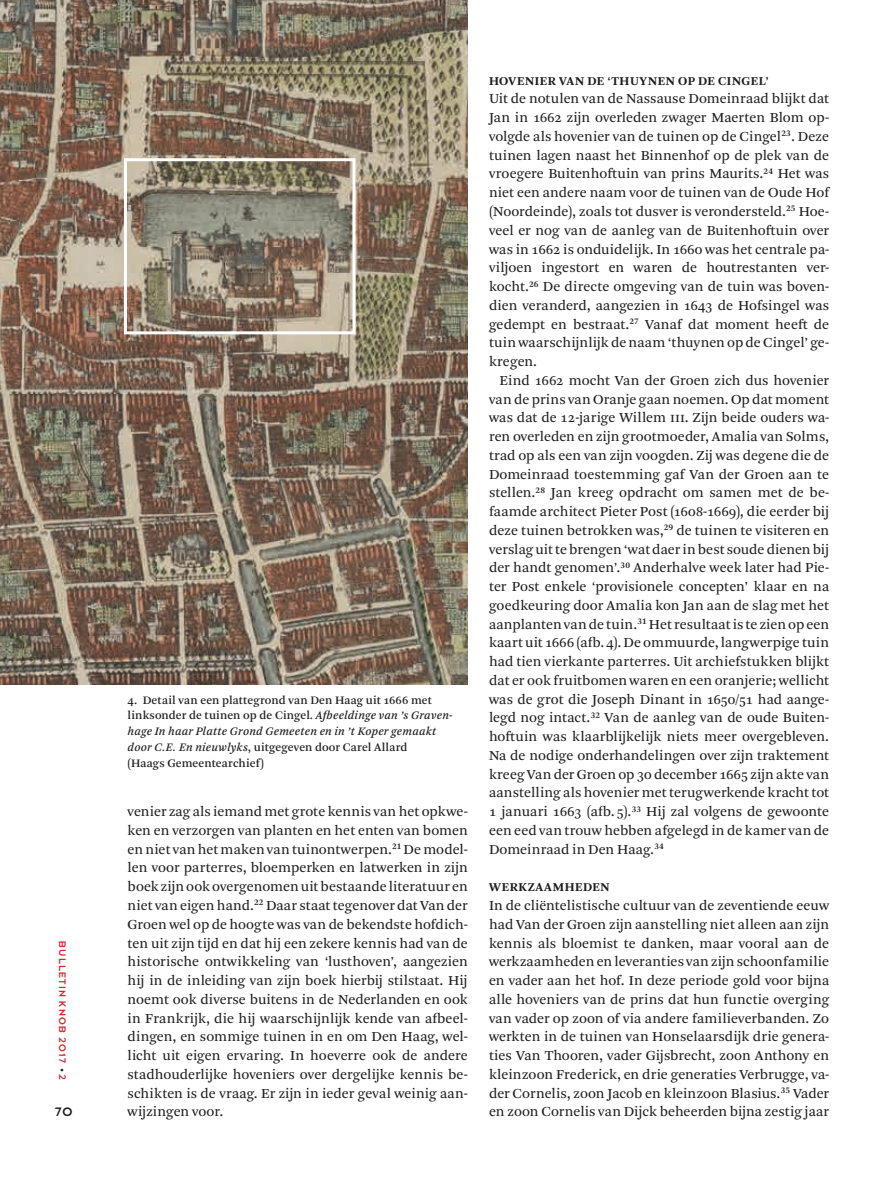
<style>
.page{position:relative;width:893px;height:1191px;background:#fff}
.page>*{position:absolute;margin:0;border:0;box-sizing:border-box;transform-origin:0 0}
.t1{font:14.4px/18.8px "Arnhem Pro Blond";letter-spacing:.005em;color:#1d1d1b;text-align:justify}
.t2{font:13.5px "Dessau Pro";color:#1d1d1b}
.t3{font:700 12.6px "Arnhem Pro";letter-spacing:.045em;color:#1d1d1b}
.t4{font:12px/15.8px "Arnhem Pro";letter-spacing:.01em;color:#1d1d1b}
.t5{font:10.5px "Dessau Pro";letter-spacing:.11em;color:#cf292d}
.s1{font-size:8.25px;color:#1d1d1b}
.s2{font-style:italic}
</style>
<div class="page">
<img style="left:0;top:0;width:468px;height:685px">
<div style="left:124px;top:158px;width:231px;height:176px;border:3px solid #fff"></div>
<p class="t5" style="left:68px;top:941px;width:140px;rotate:90deg">BULLETIN KNOB 2017 <span class="s1">•</span> 2</p>
<p class="t2" style="left:55px;top:1105px;width:19px">70</p>
<p class="t4" style="left:128px;top:692px;width:327px">4. Detail van een plattegrond van Den Haag uit 1666 met linksonder de tuinen op de Cingel. <span class="s2">Afbeeldinge van ’s Graven&shy;hage In haar Platte Grond Gemeeten en in ’t Koper gemaakt door C.E. En nieuwlyks</span>, uitgegeven door Carel Allard<br>(Haags Gemeentearchief)</p>
<p class="t1" style="left:128px;top:802px;width:342px">venier zag als iemand met grote kennis van het opkwe&shy;ken en verzorgen van planten en het enten van bomen en niet van het maken van tuinontwerpen.<sup>21</sup> De model&shy;len voor parterres, bloemperken en latwerken in zijn boek zijn ook overgenomen uit bestaande literatuur en niet van eigen hand.<sup>22</sup> Daar staat tegenover dat Van der Groen wel op de hoogte was van de bekendste hofdich&shy;ten uit zijn tijd en dat hij een zekere kennis had van de historische ontwikkeling van ‘lusthoven’, aangezien hij in de inleiding van zijn boek hierbij stilstaat. Hij noemt ook diverse buitens in de Nederlanden en ook in Frankrijk, die hij waarschijnlijk kende van afbeel&shy;dingen, en sommige tuinen in en om Den Haag, wel&shy;licht uit eigen ervaring. In hoeverre ook de andere stadhouderlijke hoveniers over dergelijke kennis be&shy;schikten is de vraag. Er zijn in ieder geval weinig aan&shy;wijzingen voor.</p>
<p class="t3" style="left:489px;top:73px;width:281px">HOVENIER VAN DE ‘THUYNEN OP DE CINGEL’</p>
<p class="t1" style="left:489px;top:90px;width:342px">Uit de notulen van de Nassause Domeinraad blijkt dat Jan in 1662 zijn overleden zwager Maerten Blom op&shy;volgde als hovenier van de tuinen op de Cingel<sup>23</sup>. Deze tuinen lagen naast het Binnenhof op de plek van de vroegere Buitenhoftuin van prins Maurits.<sup>24</sup> Het was niet een andere naam voor de tuinen van de Oude Hof (Noordeinde), zoals tot dusver is verondersteld.<sup>25</sup> Hoe&shy;veel er nog van de aanleg van de Buitenhoftuin over was in 1662 is onduidelijk. In 1660 was het centrale pa&shy;viljoen ingestort en waren de houtrestanten ver&shy;kocht.<sup>26</sup> De directe omgeving van de tuin was boven&shy;dien veranderd, aangezien in 1643 de Hofsingel was gedempt en bestraat.<sup>27</sup> Vanaf dat moment heeft de tuin waarschijnlijk de naam ‘thuynen op de Cingel’ ge&shy;kregen.</p>
<p class="t1" style="left:489px;top:371px;width:342px;text-indent:11px">Eind 1662 mocht Van der Groen zich dus hovenier van de prins van Oranje gaan noemen. Op dat moment was dat de 12-jarige Willem III. Zijn beide ouders wa&shy;ren overleden en zijn grootmoeder, Amalia van Solms, trad op als een van zijn voogden. Zij was degene die de Domeinraad toestemming gaf Van der Groen aan te stellen.<sup>28</sup> Jan kreeg opdracht om samen met de be&shy;faamde architect Pieter Post (1608-1669), die eerder bij deze tuinen betrokken was,<sup>29</sup> de tuinen te visiteren en verslag uit te brengen ‘wat daer in best soude dienen bij der handt genomen’.<sup>30</sup> Anderhalve week later had Pie&shy;ter Post enkele ‘provisionele concepten’ klaar en na goedkeuring door Amalia kon Jan aan de slag met het aanplanten van de tuin.<sup>31</sup> Het resultaat is te zien op een kaart uit 1666 (afb.4). De ommuurde, langwerpige tuin had tien vierkante parterres. Uit archiefstukken blijkt dat er ook fruitbomen waren en een oranjerie; wellicht was de grot die Joseph Dinant in 1650/51 had aange&shy;legd nog intact.<sup>32</sup> Van de aanleg van de oude Buiten&shy;hoftuin was klaarblijkelijk niets meer overgebleven.<br>Na de nodige onderhandelingen over zijn traktement kreeg Van der Groen op 30 december 1665 zijn akte van aanstelling als hovenier met terugwerkende kracht tot 1 januari 1663 (afb.5).<sup>33</sup> Hij zal volgens de gewoonte een eed van trouw hebben afgelegd in de kamer van de Domeinraad in Den Haag.<sup>34</sup></p>
<p class="t3" style="left:489px;top:879px;width:122px">WERKZAAMHEDEN</p>
<p class="t1" style="left:489px;top:896px;width:342px">In de cliëntelistische cultuur van de zeventiende eeuw had Van der Groen zijn aanstelling niet alleen aan zijn kennis als bloemist te danken, maar vooral aan de werkzaamheden en leveranties van zijn schoonfamilie en vader aan het hof. In deze periode gold voor bijna alle hoveniers van de prins dat hun functie overging van vader op zoon of via andere familieverbanden. Zo werkten in de tuinen van Honselaarsdijk drie genera&shy;ties Van Thooren, vader Gijsbrecht, zoon Anthony en kleinzoon Frederick, en drie generaties Verbrugge, va&shy;der Cornelis, zoon Jacob en kleinzoon Blasius.<sup>35</sup> Vader en zoon Cornelis van Dijck beheerden bijna zestig jaar</p>
</div>
